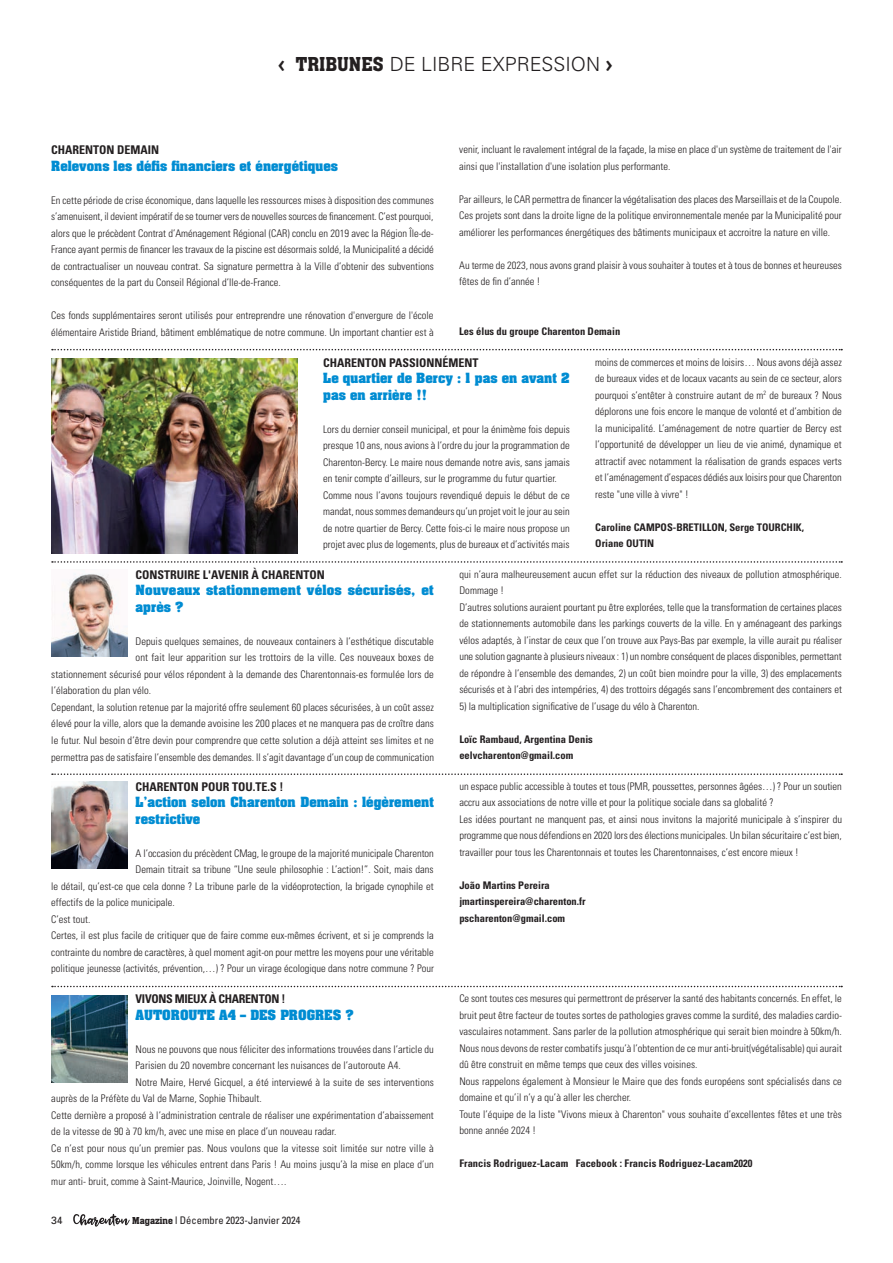
<style>
.page{position:relative;width:893px;height:1263px;background:#fff}
.page>*{position:absolute;margin:0;border:0;box-sizing:border-box;transform-origin:0 0}
.t1{font:300 19.5px "Univers";color:#231f20}
.t2{font:700 12px/16.5px "Aachen";color:#008cd2}
.t3{font:700 condensed 12px "Univers";color:#231f20}
.t4{font:700 condensed 12px "Univers";letter-spacing:-.025em;color:#231f20}
.t5{font:300 condensed 10.5px/16.5px "Univers";color:#231f20;text-align:justify}
.t6{font:700 condensed 10.5px "Univers";color:#231f20}
.t7{font:condensed 10.5px "Univers";color:#231f20}
.t8{font:10.5px "Univers";color:#231f20}
.s1{font-family:"Officina Serif";font-weight:700;font-size:21px}
.s2{font-family:"Aachen D";font-weight:500;font-size:21px}
.s3{font-family:"Aachen D";font-weight:500;font-stretch:normal}
</style>
<div class="page">
<svg style="left:73px;top:1214px;width:57px;height:13px"></svg>
<svg style="left:52px;top:349px;width:790px;height:1px"></svg>
<svg style="left:52px;top:561px;width:790px;height:2px"></svg>
<svg style="left:52px;top:773px;width:790px;height:2px"></svg>
<svg style="left:52px;top:986px;width:790px;height:1px"></svg>
<img style="left:51px;top:358px;width:247px;height:195px">
<img style="left:51px;top:573px;width:76px;height:84px">
<img style="left:51px;top:782px;width:76px;height:87px">
<img style="left:51px;top:995px;width:76px;height:87px">
<p class="t1" style="left:278px;top:52px;width:336px"><span class="s1">‹</span> <span class="s2">TRIBUNES</span> DE LIBRE EXPRESSION <span class="s1">›</span></p>
<p class="t3" style="left:51px;top:142px;width:110px">CHARENTON DEMAIN</p>
<p class="t2" style="left:51px;top:157px;width:288px">Relevons les défis financiers et énergétiques</p>
<p class="t5" style="left:51px;top:192px;width:384px">En cette période de crise économique, dans laquelle les ressources mises à disposition des communes s’amenuisent, il devient impératif de se tourner vers de nouvelles sources de financement. C’est pourquoi, alors que le précèdent Contrat d’Aménagement Régional (CAR) conclu en 2019 avec la Région Île-de-France ayant permis de financer les travaux de la piscine est désormais soldé, la Municipalité a décidé de contractualiser un nouveau contrat. Sa signature permettra à la Ville d’obtenir des subventions conséquentes de la part du Conseil Régional d’Ile-de-France.</p>
<p class="t5" style="left:51px;top:307px;width:384px">Ces fonds supplémentaires seront utilisés pour entreprendre une rénovation d'envergure de l'école élémentaire Aristide Briand, bâtiment emblématique de notre commune. Un important chantier est à</p>
<p class="t5" style="left:459px;top:141px;width:384px">venir, incluant le ravalement intégral de la façade, la mise en place d'un système de traitement de l'air ainsi que l'installation d'une isolation plus performante.</p>
<p class="t5" style="left:459px;top:190px;width:384px">Par ailleurs, le CAR permettra de financer la végétalisation des places des Marseillais et de la Coupole.<br>Ces projets sont dans la droite ligne de la politique environnementale menée par la Municipalité pour améliorer les performances énergétiques des bâtiments municipaux et accroitre la nature en ville.</p>
<p class="t5" style="left:459px;top:256px;width:384px">Au terme de 2023, nous avons grand plaisir à vous souhaiter à toutes et à tous de bonnes et heureuses fêtes de fin d’année !</p>
<p class="t6" style="left:459px;top:324px;width:162px">Les élus du groupe Charenton Demain</p>
<p class="t3" style="left:323px;top:355px;width:157px">CHARENTON PASSIONNÉMENT</p>
<p class="t2" style="left:323px;top:370px;width:248px">Le quartier de Bercy : 1 pas en avant 2 pas en arrière !!</p>
<p class="t5" style="left:323px;top:421px;width:248px">Lors du dernier conseil municipal, et pour la énimème fois depuis presque 10 ans, nous avions à l’ordre du jour la programmation de Charenton-Bercy. Le maire nous demande notre avis, sans jamais en tenir compte d’ailleurs, sur le programme du futur quartier.</p>
<p class="t5" style="left:323px;top:487px;width:248px">Comme nous l’avons toujours revendiqué depuis le début de ce mandat, nous sommes demandeurs qu’un projet voit le jour au sein de notre quartier de Bercy. Cette fois-ci le maire nous propose un projet avec plus de logements, plus de bureaux et d’activités mais</p>
<p class="t5" style="left:595px;top:353px;width:248px">moins de commerces et moins de loisirs… Nous avons déjà assez de bureaux vides et de locaux vacants au sein de ce secteur, alors pourquoi s’entêter à construire autant de m<sup>2</sup> de bureaux ? Nous déplorons une fois encore le manque de volonté et d’ambition de la municipalité. L’aménagement de notre quartier de Bercy est l’opportunité de développer un lieu de vie animé, dynamique et attractif avec notamment la réalisation de grands espaces verts et l’aménagement d’espaces dédiés aux loisirs pour que Charenton reste "une ville à vivre" !</p>
<p class="t6" style="left:595px;top:520px;width:210px">Caroline CAMPOS-BRETILLON, Serge TOURCHIK,</p>
<p class="t6" style="left:595px;top:537px;width:60px">Oriane OUTIN</p>
<p class="t3" style="left:136px;top:567px;width:191px">CONSTRUIRE L'AVENIR À CHARENTON</p>
<p class="t2" style="left:136px;top:582px;width:300px">Nouveaux stationnement vélos sécurisés, et après ?</p>
<p class="t5" style="left:136px;top:633px;width:300px">Depuis quelques semaines, de nouveaux containers à l’esthétique discutable</p>
<p class="t5" style="left:136px;top:649px;width:300px">ont fait leur apparition sur les trottoirs de la ville. Ces nouveaux boxes de</p>
<p class="t5" style="left:51px;top:666px;width:384px">stationnement sécurisé pour vélos répondent à la demande des Charentonnais-es formulée lors de</p>
<p class="t5" style="left:51px;top:682px;width:101px">l’élaboration du plan vélo.</p>
<p class="t5" style="left:51px;top:699px;width:384px">Cependant, la solution retenue par la majorité offre seulement 60 places sécurisées, à un coût assez élevé pour la ville, alors que la demande avoisine les 200 places et ne manquera pas de croître dans le futur. Nul besoin d’être devin pour comprendre que cette solution a déjà atteint ses limites et ne permettra pas de satisfaire l’ensemble des demandes. Il s’agit davantage d’un coup de communication</p>
<p class="t3" style="left:136px;top:779px;width:150px">CHARENTON POUR TOU.TE.S !</p>
<p class="t2" style="left:136px;top:794px;width:300px">L’action selon Charenton Demain : légèrement restrictive</p>
<p class="t5" style="left:136px;top:845px;width:300px">A l’occasion du précèdent CMag, le groupe de la majorité municipale Charenton</p>
<p class="t5" style="left:136px;top:861px;width:300px">Demain titrait sa tribune “Une seule philosophie : L’action!”. Soit, mais dans</p>
<p class="t5" style="left:51px;top:878px;width:384px">le détail, qu’est-ce que cela donne ? La tribune parle de la vidéoprotection, la brigade cynophile et</p>
<p class="t5" style="left:51px;top:894px;width:125px">effectifs de la police municipale.</p>
<p class="t5" style="left:51px;top:911px;width:41px">C’est tout.</p>
<p class="t5" style="left:51px;top:927px;width:384px">Certes, il est plus facile de critiquer que de faire comme eux-mêmes écrivent, et si je comprends la contrainte du nombre de caractères, à quel moment agit-on pour mettre les moyens pour une véritable politique jeunesse (activités, prévention,…) ? Pour un virage écologique dans notre commune ? Pour</p>
<p class="t4" style="left:136px;top:991px;width:151px">VIVONS MIEUX À CHARENTON !</p>
<p class="t2" style="left:136px;top:1006px;width:220px">AUTOROUTE A4 – DES PROGRES ?</p>
<p class="t5" style="left:136px;top:1040px;width:300px">Nous ne pouvons que nous féliciter des informations trouvées dans l’article du<br>Parisien du 20 novembre concernant les nuisances de l’autoroute A4.</p>
<p class="t5" style="left:51px;top:1073px;width:384px;text-indent:84px">Notre Maire, Hervé Gicquel, a été interviewé à la suite de ses interventions auprès de la Préfète du Val de Marne, Sophie Thibault.</p>
<p class="t5" style="left:51px;top:1106px;width:384px">Cette dernière a proposé à l’administration centrale de réaliser une expérimentation d’abaissement de la vitesse de 90 à 70 km/h, avec une mise en place d’un nouveau radar.</p>
<p class="t5" style="left:51px;top:1139px;width:384px">Ce n’est pour nous qu’un premier pas. Nous voulons que la vitesse soit limitée sur notre ville à 50km/h, comme lorsque les véhicules entrent dans Paris ! Au moins jusqu’à la mise en place d’un mur anti- bruit, comme à Saint-Maurice, Joinville, Nogent….</p>
<p class="t8" style="left:51px;top:1214px;width:13px">34</p>
<p class="t7" style="left:132px;top:1214px;width:170px"><span class="s3">Magazine</span> l Décembre 2023-Janvier 2024</p>
<p class="t5" style="left:459px;top:566px;width:384px">qui n’aura malheureusement aucun effet sur la réduction des niveaux de pollution atmosphérique.<br>Dommage !</p>
<p class="t5" style="left:459px;top:599px;width:384px">D’autres solutions auraient pourtant pu être explorées, telle que la transformation de certaines places de stationnements automobile dans les parkings couverts de la ville. En y aménageant des parkings vélos adaptés, à l’instar de ceux que l’on trouve aux Pays-Bas par exemple, la ville aurait pu réaliser une solution gagnante à plusieurs niveaux : 1) un nombre conséquent de places disponibles, permettant de répondre à l’ensemble des demandes, 2) un coût bien moindre pour la ville, 3) des emplacements sécurisés et à l’abri des intempéries, 4) des trottoirs dégagés sans l’encombrement des containers et</p>
<p class="t5" style="left:459px;top:698px;width:242px">5) la multiplication significative de l’usage du vélo à Charenton.</p>
<p class="t6" style="left:459px;top:733px;width:135px">Loïc Rambaud, Argentina Denis</p>
<p class="t6" style="left:459px;top:749px;width:115px">eelvcharenton@gmail.com</p>
<p class="t5" style="left:459px;top:778px;width:384px">un espace public accessible à toutes et tous (PMR, poussettes, personnes âgées…) ? Pour un soutien accru aux associations de notre ville et pour la politique sociale dans sa globalité ?</p>
<p class="t5" style="left:459px;top:811px;width:384px">Les idées pourtant ne manquent pas, et ainsi nous invitons la majorité municipale à s’inspirer du programme que nous défendions en 2020 lors des élections municipales. Un bilan sécuritaire c’est bien, travailler pour tous les Charentonnais et toutes les Charentonnaises, c’est encore mieux !</p>
<p class="t6" style="left:459px;top:879px;width:92px">João Martins Pereira</p>
<p class="t6" style="left:459px;top:895px;width:128px">jmartinspereira@charenton.fr</p>
<p class="t6" style="left:459px;top:912px;width:107px">pscharenton@gmail.com</p>
<p class="t5" style="left:459px;top:990px;width:384px">Ce sont toutes ces mesures qui permettront de préserver la santé des habitants concernés. En effet, le bruit peut être facteur de toutes sortes de pathologies graves comme la surdité, des maladies cardio&shy;vasculaires notamment. Sans parler de la pollution atmosphérique qui serait bien moindre à 50km/h.</p>
<p class="t5" style="left:459px;top:1039px;width:384px">Nous nous devons de rester combatifs jusqu’à l’obtention de ce mur anti-bruit(végétalisable) qui aurait dû être construit en même temps que ceux des villes voisines.</p>
<p class="t5" style="left:459px;top:1072px;width:384px">Nous rappelons également à Monsieur le Maire que des fonds européens sont spécialisés dans ce domaine et qu’il n’y a qu’à aller les chercher.</p>
<p class="t5" style="left:459px;top:1105px;width:384px">Toute l’équipe de la liste "Vivons mieux à Charenton" vous souhaite d’excellentes fêtes et une très bonne année 2024 !</p>
<p class="t6" style="left:459px;top:1157px;width:295px">Francis Rodriguez-Lacam Facebook : Francis Rodriguez-Lacam2020</p>
</div>
